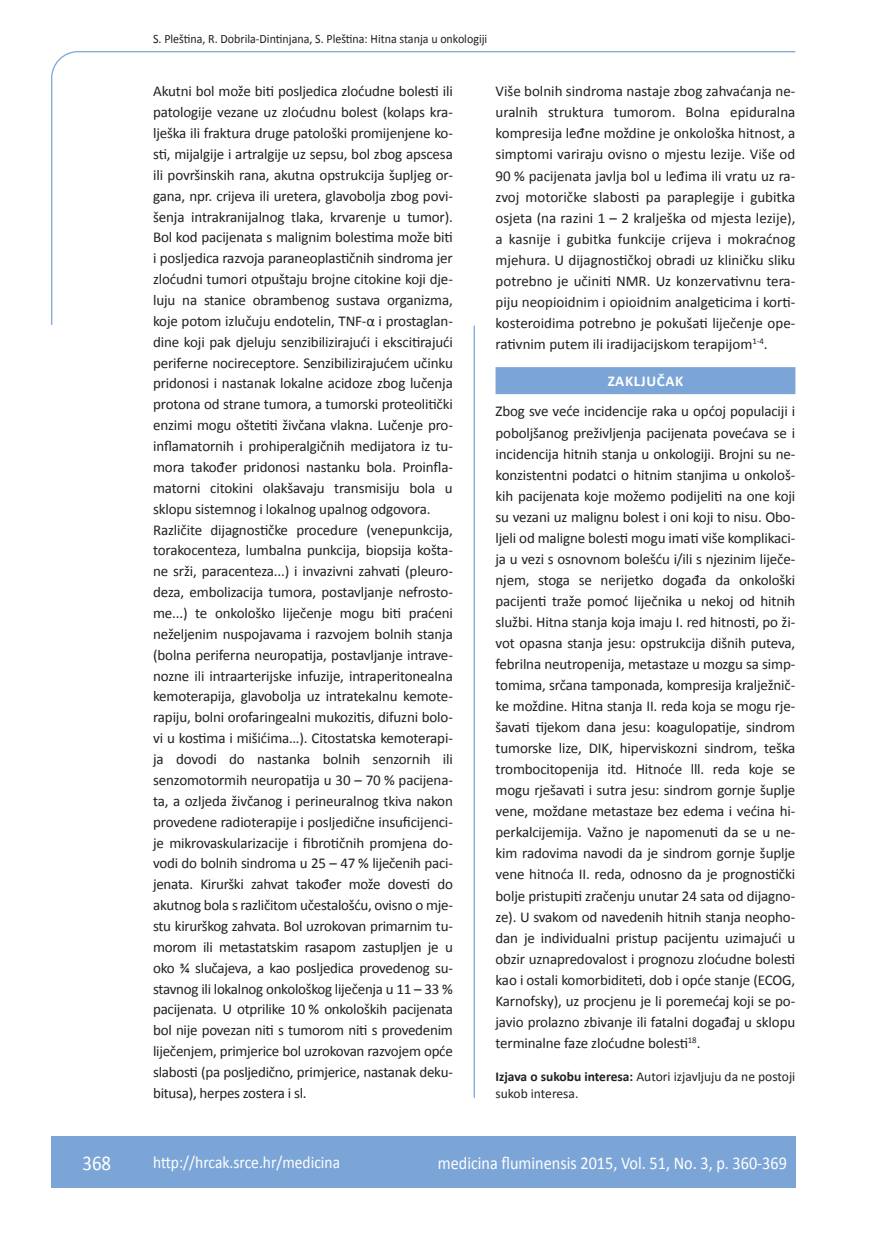
<style>
.page{position:relative;width:872px;height:1234px;background:#fff}
.page>*{position:absolute;margin:0;border:0;box-sizing:border-box;transform-origin:0 0}
.t1{font:21px "Calibri";color:#fff;scale:.9 1}
.t2{font:18px "Calibri";color:#fff;scale:.9 1}
.t3{font:17.25px "Calibri";color:#fff;scale:.9 1}
.t4{font:15px/20.9px "Calibri";letter-spacing:-.01em;color:#231f20;text-align:justify}
.t5{font:700 15px "Calibri";letter-spacing:.04em;color:#fff}
.t6{font:13.5px/16.5px "Calibri";color:#231f20}
.t7{font:12.75px "Calibri";color:#231f20;scale:.94 1}
.s1{font-weight:700}
</style>
<div class="page">
<svg style="left:51px;top:51px;width:745px;height:274px"></svg>
<hr style="left:473px;top:325px;width:2px;height:772px;background:#7ca5d7">
<div style="left:51px;top:1135px;width:744px;height:51px;background:#7ca5d7"></div>
<div style="left:495px;top:367px;width:300px;height:27px;background:#7ca5d7"></div>
<p class="t7" style="left:153px;top:30px;width:357px">S. Pleština, R. Dobrila-Dintinjana, S. Pleština: Hitna stanja u onkologiji</p>
<p class="t4" style="left:153px;top:80px;width:301px;text-align:left">Akutni bol može biti posljedica zloćudne bolesti ili patologije vezane uz zloćudnu bolest (kolaps kra&shy;lješka ili fraktura druge patološki promijenjene ko&shy;sti, mijalgije i artralgije uz sepsu, bol zbog apscesa ili površinskih rana, akutna opstrukcija šupljeg or&shy;gana, npr. crijeva ili uretera, glavobolja zbog povi&shy;šenja intrakranijalnog tlaka, krvarenje u tumor).<br>Bol kod pacijenata s malignim bolestima može biti i posljedica razvoja paraneoplastičnih sindroma jer zloćudni tumori otpuštaju brojne citokine koji dje&shy;luju na stanice obrambenog sustava organizma, koje potom izlučuju endotelin, TNF-α i prostaglan&shy;dine koji pak djeluju senzibilizirajući i ekscitirajući periferne nocireceptore. Senzibilizirajućem učinku pridonosi i nastanak lokalne acidoze zbog lučenja protona od strane tumora, a tumorski proteolitički enzimi mogu oštetiti živčana vlakna. Lučenje pro&shy;inflamatornih i prohiperalgičnih medijatora iz tu&shy;mora također pridonosi nastanku bola. Proinfla&shy;matorni citokini olakšavaju transmisiju bola u sklopu sistemnog i lokalnog upalnog odgovora.<br>Različite dijagnostičke procedure (venepunkcija, torakocenteza, lumbalna punkcija, biopsija košta&shy;ne srži, paracenteza...) i invazivni zahvati (pleuro&shy;deza, embolizacija tumora, postavljanje nefrosto&shy;me...) te onkološko liječenje mogu biti praćeni neželjenim nuspojavama i razvojem bolnih stanja (bolna periferna neuropatija, postavljanje intrave&shy;nozne ili intraarterijske infuzije, intraperitonealna kemoterapija, glavobolja uz intratekalnu kemote&shy;rapiju, bolni orofaringealni mukozitis, difuzni bolo&shy;vi u kostima i mišićima…). Citostatska kemoterapi&shy;ja dovodi do nastanka bolnih senzornih ili senzomotormih neuropatija u 30 – 70 % pacijena&shy;ta, a ozljeda živčanog i perineuralnog tkiva nakon provedene radioterapije i posljedične insuficijenci&shy;je mikrovaskularizacije i fibrotičnih promjena do&shy;vodi do bolnih sindroma u 25 – 47 % liječenih paci&shy;jenata. Kirurški zahvat također može dovesti do akutnog bola s različitom učestalošću, ovisno o mje&shy;stu kirurškog zahvata. Bol uzrokovan primarnim tu&shy;morom ili metastatskim rasapom zastupljen je u oko ¾ slučajeva, a kao posljedica provedenog su&shy;stavnog ili lokalnog onkološkog liječenja u 11 – 33 % pacijenata. U otprilike 10 % onkoloških pacijenata bol nije povezan niti s tumorom niti s provedenim liječenjem, primjerice bol uzrokovan razvojem opće slabosti (pa posljedično, primjerice, nastanak deku&shy;bitusa), herpes zostera i sl.</p>
<p class="t4" style="left:495px;top:80px;width:301px">Više bolnih sindroma nastaje zbog zahvaćanja ne&shy;uralnih struktura tumorom. Bolna epiduralna kompresija leđne moždine je onkološka hitnost, a simptomi variraju ovisno o mjestu lezije. Više od 90 % pacijenata javlja bol u leđima ili vratu uz ra&shy;zvoj motoričke slabosti pa paraplegije i gubitka osjeta (na razini 1 – 2 kralješka od mjesta lezije), a kasnije i gubitka funkcije crijeva i mokraćnog mjehura. U dijagnostičkoj obradi uz kliničku sliku potrebno je učiniti NMR. Uz konzervativnu tera&shy;piju neopioidnim i opioidnim analgeticima i korti&shy;kosteroidima potrebno je pokušati liječenje ope&shy;rativnim putem ili iradijacijskom terapijom<sup>1-4</sup>.</p>
<p class="t5" style="left:607px;top:371px;width:77px">ZAKLJUČAK</p>
<p class="t4" style="left:495px;top:400px;width:301px">Zbog sve veće incidencije raka u općoj populaciji i poboljšanog preživljenja pacijenata povećava se i incidencija hitnih stanja u onkologiji. Brojni su ne&shy;konzistentni podatci o hitnim stanjima u onkološ&shy;kih pacijenata koje možemo podijeliti na one koji su vezani uz malignu bolest i oni koji to nisu. Obo&shy;ljeli od maligne bolesti mogu imati više komplikaci&shy;ja u vezi s osnovnom bolešću i/ili s njezinim liječe&shy;njem, stoga se nerijetko događa da onkološki pacijenti traže pomoć liječnika u nekoj od hitnih službi. Hitna stanja koja imaju I. red hitnosti, po ži&shy;vot opasna stanja jesu: opstrukcija dišnih puteva, febrilna neutropenija, metastaze u mozgu sa simp&shy;tomima, srčana tamponada, kompresija kralježnič&shy;ke moždine. Hitna stanja II. reda koja se mogu rje&shy;šavati tijekom dana jesu: koagulopatije, sindrom tumorske lize, DIK, hiperviskozni sindrom, teška trombocitopenija itd. Hitnoće lll. reda koje se mogu rješavati i sutra jesu: sindrom gornje šuplje vene, moždane metastaze bez edema i većina hi&shy;perkalcijemija. Važno je napomenuti da se u ne&shy;kim radovima navodi da je sindrom gornje šuplje vene hitnoća II. reda, odnosno da je prognostički bolje pristupiti zračenju unutar 24 sata od dijagno&shy;ze). U svakom od navedenih hitnih stanja neopho&shy;dan je individualni pristup pacijentu uzimajući u obzir uznapredovalost i prognozu zloćudne bolesti kao i ostali komorbiditeti, dob i opće stanje (ECOG, Karnofsky), uz procjenu je li poremećaj koji se po&shy;javio prolazno zbivanje ili fatalni događaj u sklopu terminalne faze zloćudne bolesti<sup>18</sup>.</p>
<p class="t6" style="left:495px;top:1067px;width:301px"><span class="s1">Izjava o sukobu interesa:</span> Autori izjavljuju da ne postoji sukob interesa.</p>
<h1 class="t1" style="left:82px;top:1149px;width:33px">368</h1>
<p class="t3" style="left:153px;top:1150px;width:209px">http://hrcak.srce.hr/medicina</p>
<p class="t2" style="left:438px;top:1151px;width:389px">medicina fluminensis 2015, Vol. 51, No. 3, p. 360-369</p>
</div>
